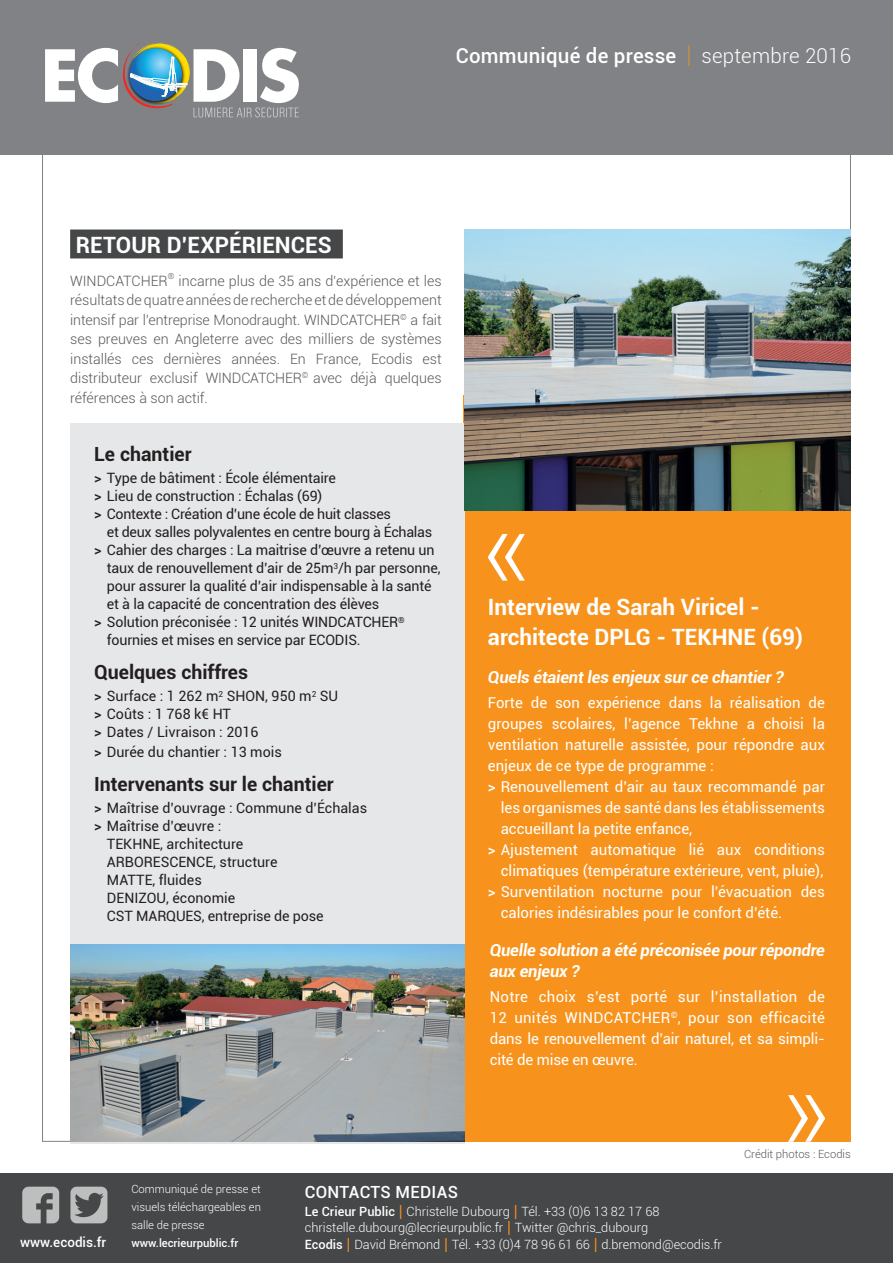
<style>
.page{position:relative;width:893px;height:1263px;background:#fff}
.page>*{position:absolute;margin:0;border:0;box-sizing:border-box;transform-origin:0 0}
.t1{font:700 22.5px "Roboto";color:#fff}
.t2{font:500 20.55px "Roboto";letter-spacing:.01em;color:#fff}
.t3{font:700 19.5px "Roboto";color:#231f20}
.t4{font:500 16.8px "Roboto";letter-spacing:.02em;color:#fff}
.t5{font:italic 700 16.5px/21px "Roboto";letter-spacing:-.01em;color:#fff}
.t6{font:15px/21px "Roboto";color:#fff;text-align:justify}
.t7{font:14.25px/18px "Roboto";letter-spacing:-.01em;color:#231f20}
.t8{font:300 14.25px/19.5px "Roboto";color:#57585a;text-align:justify}
.t9{font:500 13.5px "Roboto";color:#fff}
.t10{font:300 12.75px/16.5px "Roboto";color:#fff}
.t11{font:300 11.25px/18px "Roboto";color:#fff;text-align:justify}
.t12{font:500 11.25px "Roboto";color:#fff}
.t13{font:300 11.25px "Roboto";color:#57585a}
.t14{font:300 8.25px "Roboto";color:#57585a}
.s1{font-weight:300;font-size:28.35px;color:#f7931d}
.s2{font-weight:300}
.s3{font-weight:500}
.s4{font-size:19.5px;color:#f7931d}
</style>
<div class="page">
<div style="left:286px;top:1174px;width:607px;height:89px;background:#464748"></div>
<div style="left:0;top:1174px;width:285px;height:89px;background:#464748"></div>
<div style="left:70px;top:229px;width:273px;height:29px;background:#464748"></div>
<svg style="left:70px;top:1187px;width:37px;height:36px"></svg>
<svg style="left:22px;top:1187px;width:37px;height:36px"></svg>
<div style="left:0;top:0;width:893px;height:154px;background:#808285"></div>
<div style="left:463px;top:395px;width:388px;height:747px;background:#f7931d"></div>
<div style="left:70px;top:423px;width:394px;height:721px;background:#e6e7e9"></div>
<img style="left:70px;top:945px;width:394px;height:197px">
<svg style="left:45px;top:43px;width:254px;height:74px"></svg>
<svg style="left:488px;top:534px;width:37px;height:47px"></svg>
<svg style="left:788px;top:1095px;width:37px;height:47px"></svg>
<img style="left:464px;top:230px;width:387px;height:280px">
<p class="t2" style="left:456px;top:41px;width:397px">Communiqué de presse <span class="s1">I</span> <span class="s2">septembre 2016</span></p>
<p class="t1" style="left:76px;top:229px;width:257px">RETOUR D’EXPÉRIENCES</p>
<p class="t8" style="left:70px;top:270px;width:99px">WINDCATCHER</p>
<p class="t14" style="left:168px;top:270px;width:8px">®</p>
<p class="t8" style="left:70px;top:270px;width:373px;text-indent:108px">incarne plus de 35 ans d’expérience et les résultats de quatre années de recherche et de développement intensif par l’entreprise Monodraught. WINDCATCHER<sup>©</sup> a fait ses preuves en Angleterre avec des milliers de systèmes installés ces dernières années. En France, Ecodis est distributeur exclusif WINDCATCHER<sup>©</sup> avec déjà quelques références à son actif.</p>
<p class="t3" style="left:94px;top:440px;width:99px">Le chantier</p>
<p class="t7" style="left:94px;top:469px;width:243px"><span class="s3">&gt;</span> Type de bâtiment : École élémentaire</p>
<p class="t7" style="left:94px;top:487px;width:230px"><span class="s3">&gt;</span> Lieu de construction : Échalas (69)</p>
<p class="t7" style="left:107px;top:505px;width:327px;text-indent:-13px"><span class="s3">&gt;</span> Contexte : Création d’une école de huit classes<br>et deux salles polyvalentes en centre bourg à Échalas</p>
<p class="t7" style="left:107px;top:541px;width:335px;text-indent:-13px"><span class="s3">&gt;</span> Cahier des charges : La maitrise d’œuvre a retenu un taux de renouvellement d’air de 25m<sup>3</sup>/h par personne, pour assurer la qualité d’air indispensable à la santé et à la capacité de concentration des élèves</p>
<p class="t7" style="left:107px;top:613px;width:299px;text-indent:-13px"><span class="s3">&gt;</span> Solution préconisée : 12 unités WINDCATCHER<sup>® </sup>fournies et mises en service par ECODIS.</p>
<p class="t3" style="left:94px;top:658px;width:156px">Quelques chiffres</p>
<p class="t7" style="left:94px;top:687px;width:246px"><span class="s3">&gt;</span> Surface : 1 262 m<sup>2</sup> SHON, 950 m<sup>2</sup> SU</p>
<p class="t7" style="left:94px;top:705px;width:138px"><span class="s3">&gt;</span> Coûts : 1 768 k€ HT</p>
<p class="t7" style="left:94px;top:723px;width:166px"><span class="s3">&gt;</span> Dates / Livraison : 2016</p>
<p class="t7" style="left:94px;top:742px;width:189px"><span class="s3">&gt;</span> Durée du chantier : 13 mois</p>
<p class="t3" style="left:94px;top:770px;width:241px">Intervenants sur le chantier</p>
<p class="t7" style="left:94px;top:798px;width:274px"><span class="s3">&gt;</span> Maîtrise d’ouvrage : Commune d’Échalas</p>
<p class="t7" style="left:107px;top:816px;width:172px;text-indent:-13px"><span class="s3">&gt;</span> Maîtrise d’œuvre :<br>TEKHNE, architecture<br>ARBORESCENCE, structure<br>MATTE, fluides<br>DENIZOU, économie</p>
<p class="t7" style="left:107px;top:906px;width:218px">CST MARQUES, entreprise de pose</p>
<p class="t1" style="left:488px;top:591px;width:273px">Interview de Sarah Viricel -</p>
<p class="t1" style="left:488px;top:621px;width:317px">architecte DPLG - TEKHNE (69)</p>
<p class="t5" style="left:488px;top:665px;width:297px">Quels étaient les enjeux sur ce chantier ?</p>
<p class="t6" style="left:488px;top:691px;width:338px">Forte de son expérience dans la réalisation de groupes scolaires, l’agence Tekhne a choisi la ventilation naturelle assistée, pour répondre aux enjeux de ce type de programme :</p>
<p class="t6" style="left:501px;top:775px;width:326px;text-indent:-13px"><span class="s3">&gt;</span> Renouvellement d’air au taux recommandé par les organismes de santé dans les établissements accueillant la petite enfance,</p>
<p class="t6" style="left:488px;top:838px;width:338px;text-align:right"><span class="s3">&gt;</span> Ajustement automatique lié aux conditions climatiques (température extérieure, vent, pluie),</p>
<p class="t6" style="left:501px;top:880px;width:326px;text-indent:-13px"><span class="s3">&gt;</span> Surventilation nocturne pour l’évacuation des calories indésirables pour le confort d’été.</p>
<p class="t5" style="left:490px;top:939px;width:337px">Quelle solution a été préconisée pour répondre aux enjeux ?</p>
<p class="t6" style="left:490px;top:986px;width:337px">Notre choix s’est porté sur l’installation de 12 unités WINDCATCHER<sup>©</sup>, pour son efficacité dans le renouvellement d’air naturel, et sa simpli&shy;cité de mise en œuvre.</p>
<p class="t13" style="left:744px;top:1146px;width:108px">Crédit photos : Ecodis</p>
<p class="t11" style="left:131px;top:1180px;width:131px">Communiqué de presse et visuels téléchargeables en salle de presse</p>
<p class="t9" style="left:20px;top:1232px;width:88px">www.ecodis.fr</p>
<p class="t12" style="left:131px;top:1235px;width:109px">www.lecrieurpublic.fr</p>
<p class="t4" style="left:305px;top:1180px;width:155px">CONTACTS MEDIAS</p>
<p class="t10" style="left:305px;top:1202px;width:356px"><span class="s3">Le Crieur Public</span> <span class="s4">I</span> Christelle Dubourg <span class="s4">I</span> Tél. +33 (0)6 13 82 17 68 christelle.dubourg@lecrieurpublic.fr <span class="s4">I</span> Twitter @chris_dubourg</p>
<p class="t10" style="left:305px;top:1235px;width:418px"><span class="s3">Ecodis</span> <span class="s4">I</span> David Brémond <span class="s4">I</span> Tél. +33 (0)4 78 96 61 66 <span class="s4">I</span> d.bremond@ecodis.fr</p>
</div>
